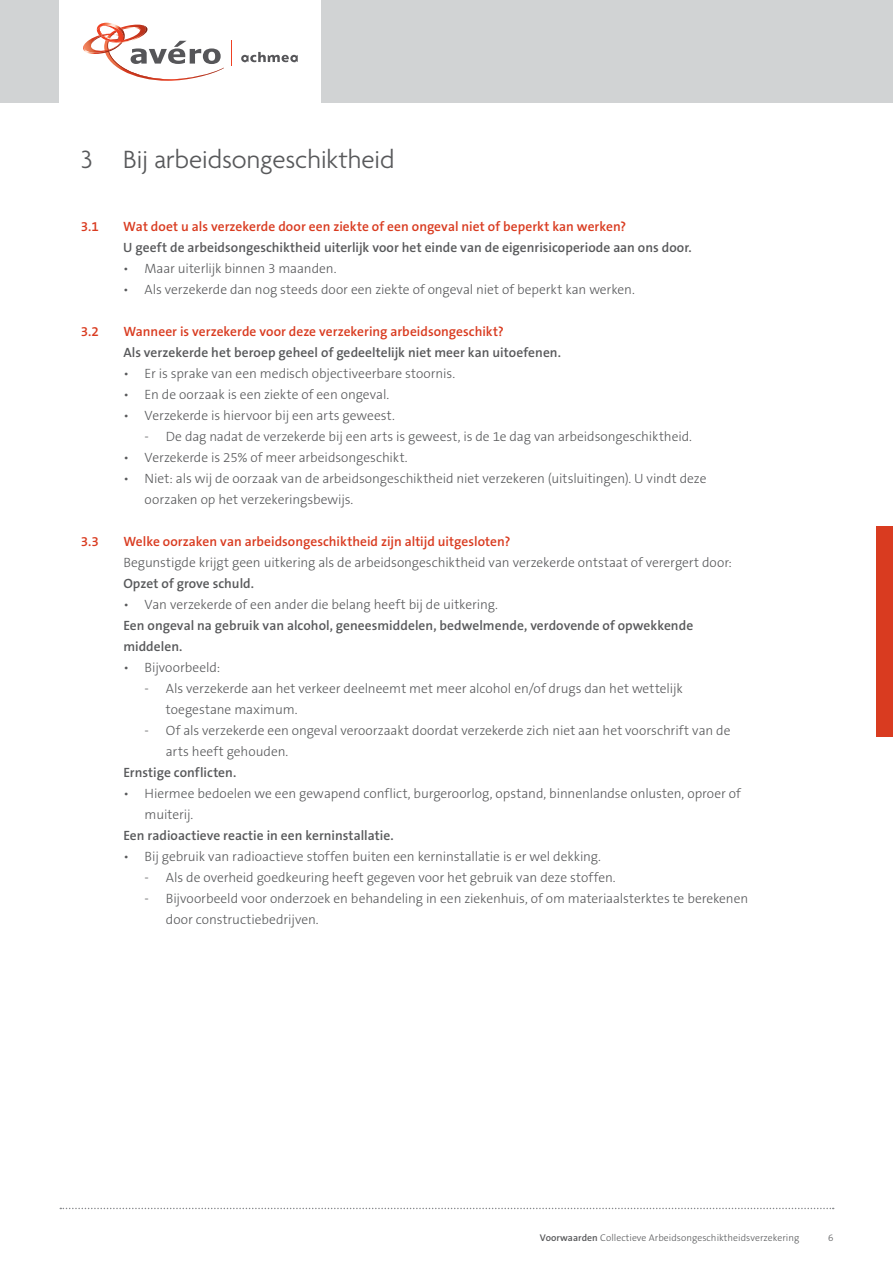
<style>
.page{position:relative;width:893px;height:1263px;background:#fff}
.page>*{position:absolute;margin:0;border:0;box-sizing:border-box;transform-origin:0 0}
.t1{font:300 27px "Agenda";color:#58595b}
.t2{font:300 13.5px/21px "The Sans B3";letter-spacing:-.005em;color:#58595b}
.t3{font:600 13.5px/21px "The Sans B6";letter-spacing:.005em;color:#58595b}
.t4{font:600 13.5px "The Sans B6";color:#d93b20}
.t5{font:300 9.75px "The Sans B3";letter-spacing:.005em;color:#58595b}
.s1{font-family:"The Sans B6";font-weight:600}
</style>
<div class="page">
<div style="left:0;top:0;width:893px;height:103px;background:#d1d3d4"></div>
<div style="left:60px;top:0;width:261px;height:103px;background:#fff"></div>
<svg style="left:241px;top:52px;width:57px;height:10px"></svg>
<svg style="left:83px;top:22px;width:141px;height:59px"></svg>
<svg style="left:231px;top:41px;width:1px;height:25px"></svg>
<svg style="left:60px;top:1208px;width:774px;height:1px"></svg>
<div style="left:876px;top:526px;width:17px;height:211px;background:#d93b20"></div>
<h1 class="t1" style="left:81px;top:145px;width:315px">3 Bij arbeidsongeschiktheid</h1>
<p class="t4" style="left:81px;top:219px;width:20px">3.1</p>
<p class="t4" style="left:123px;top:219px;width:504px">Wat doet u als verzekerde door een ziekte of een ongeval niet of beperkt kan werken?</p>
<p class="t3" style="left:123px;top:238px;width:570px">U geeft de arbeidsongeschiktheid uiterlijk voor het einde van de eigenrisicoperiode aan ons door.</p>
<p class="t2" style="left:123px;top:259px;width:215px">• Maar uiterlijk binnen 3 maanden.</p>
<p class="t2" style="left:123px;top:280px;width:513px">• Als verzekerde dan nog steeds door een ziekte of ongeval niet of beperkt kan werken.</p>
<p class="t4" style="left:81px;top:324px;width:20px">3.2</p>
<p class="t4" style="left:123px;top:324px;width:382px">Wanneer is verzekerde voor deze verzekering arbeidsongeschikt?</p>
<p class="t3" style="left:123px;top:343px;width:439px">Als verzekerde het beroep geheel of gedeeltelijk niet meer kan uitoefenen.</p>
<p class="t2" style="left:123px;top:364px;width:333px">• Er is sprake van een medisch objectiveerbare stoornis.</p>
<p class="t2" style="left:123px;top:385px;width:267px">• En de oorzaak is een ziekte of een ongeval.</p>
<p class="t2" style="left:123px;top:406px;width:273px">• Verzekerde is hiervoor bij een arts geweest.</p>
<p class="t2" style="left:145px;top:427px;width:549px">- De dag nadat de verzekerde bij een arts is geweest, is de 1e dag van arbeidsongeschiktheid.</p>
<p class="t2" style="left:123px;top:448px;width:286px">• Verzekerde is 25% of meer arbeidsongeschikt.</p>
<p class="t2" style="left:145px;top:469px;width:563px;text-indent:-21px">• Niet: als wij de oorzaak van de arbeidsongeschiktheid niet verzekeren (uitsluitingen). U vindt deze oorzaken op het verzekeringsbewijs.</p>
<p class="t4" style="left:81px;top:534px;width:20px">3.3</p>
<p class="t4" style="left:123px;top:534px;width:389px">Welke oorzaken van arbeidsongeschiktheid zijn altijd uitgesloten?</p>
<p class="t2" style="left:123px;top:553px;width:610px">Begunstigde krijgt geen uitkering als de arbeidsongeschiktheid van verzekerde ontstaat of verergert door:</p>
<p class="t3" style="left:123px;top:574px;width:132px">Opzet of grove schuld.</p>
<p class="t2" style="left:123px;top:595px;width:376px">• Van verzekerde of een ander die belang heeft bij de uitkering.</p>
<p class="t3" style="left:123px;top:616px;width:571px">Een ongeval na gebruik van alcohol, geneesmiddelen, bedwelmende, verdovende of opwekkende middelen.</p>
<p class="t2" style="left:123px;top:658px;width:98px">• Bijvoorbeeld:</p>
<p class="t2" style="left:166px;top:679px;width:518px;text-indent:-21px">- Als verzekerde aan het verkeer deelneemt met meer alcohol en/of drugs dan het wettelijk toegestane maximum.</p>
<p class="t2" style="left:166px;top:721px;width:566px;text-indent:-21px">- Of als verzekerde een ongeval veroorzaakt doordat verzekerde zich niet aan het voorschrift van de arts heeft gehouden.</p>
<p class="t3" style="left:123px;top:763px;width:114px">Ernstige conflicten.</p>
<p class="t2" style="left:145px;top:784px;width:598px;text-indent:-21px">• Hiermee bedoelen we een gewapend conflict, burgeroorlog, opstand, binnenlandse onlusten, oproer of muiterij.</p>
<p class="t3" style="left:123px;top:826px;width:272px">Een radioactieve reactie in een kerninstallatie.</p>
<p class="t2" style="left:123px;top:847px;width:479px">• Bij gebruik van radioactieve stoffen buiten een kerninstallatie is er wel dekking.</p>
<p class="t2" style="left:145px;top:868px;width:473px">- Als de overheid goedkeuring heeft gegeven voor het gebruik van deze stoffen.</p>
<p class="t2" style="left:166px;top:889px;width:584px;text-indent:-21px">- Bijvoorbeeld voor onderzoek en behandeling in een ziekenhuis, of om materiaalsterktes te berekenen door constructiebedrijven.</p>
<p class="t5" style="left:540px;top:1233px;width:261px"><span class="s1">Voorwaarden</span> Collectieve Arbeidsongeschiktheidsverzekering</p>
<p class="t5" style="left:828px;top:1233px;width:7px">6</p>
</div>
